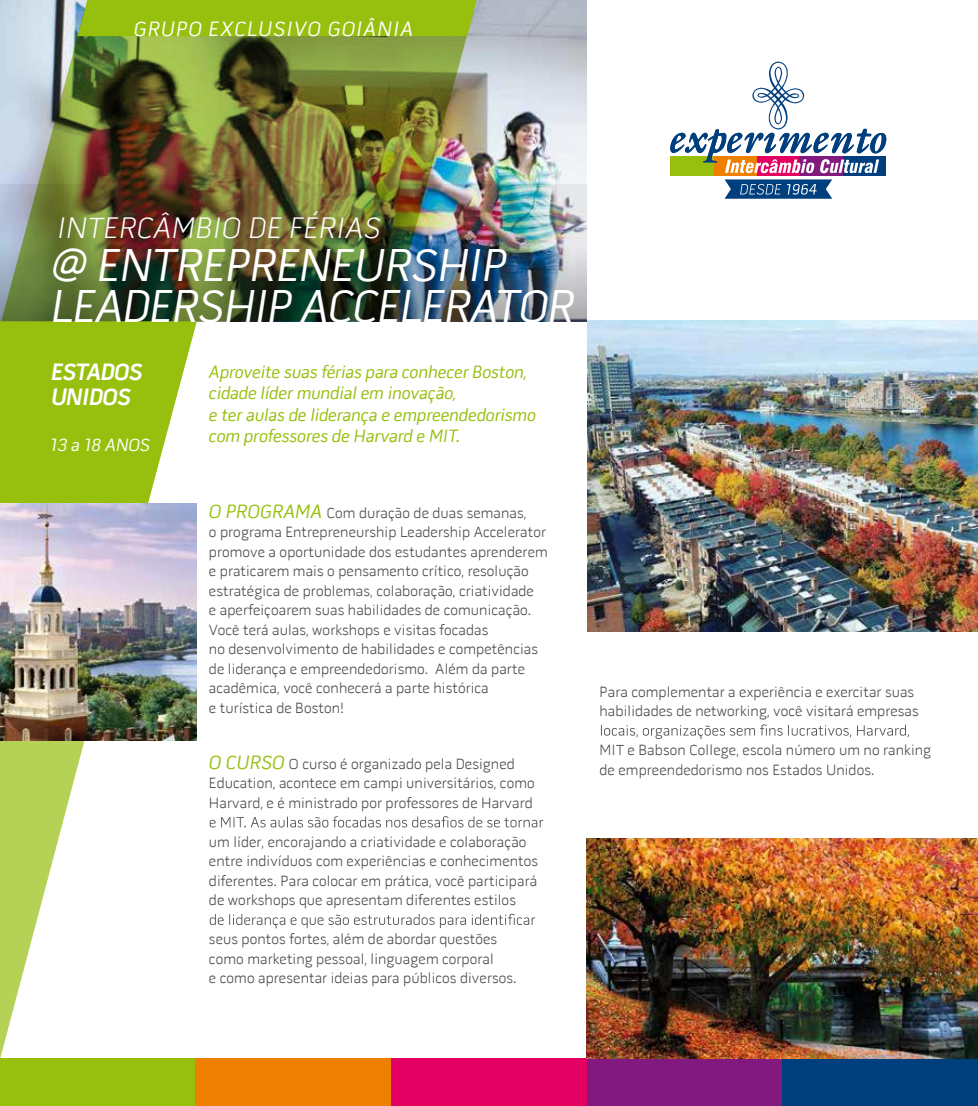
<style>
.page{position:relative;width:978px;height:1106px;background:#fff}
.page>*{position:absolute;margin:0;border:0;box-sizing:border-box;transform-origin:0 0}
.t1{font:italic 46.5px/40.5px "Pill Gothic 600 mg";letter-spacing:-.01em;color:#fff}
.t2{font:30px "Pill Gothic 600 mg Light Obq";letter-spacing:.02em;color:#fff}
.t3{font:24px/25.5px "Pill Gothic 600 mg Bold Obq";letter-spacing:-.02em;color:#fff}
.t4{font:italic 21px "Pill Gothic 600 mg";letter-spacing:.06em;color:#fff}
.t5{font:italic 18px/21.6px "Pill Gothic 600 mg";color:#97bf0d}
.t6{font:italic 18px "Pill Gothic 600 mg";color:#fff}
.t7{font:300 15px/19.5px "Pill Gothic 600 mg";letter-spacing:.01em;color:#4b4b4d}
.s1{font-weight:400;font-style:italic;font-size:19.5px;color:#97bf0d}
</style>
<div class="page">
<div style="left:0;top:1058px;width:196px;height:48px;background:#97bf0d"></div>
<div style="left:391px;top:1058px;width:196px;height:48px;background:#e30062"></div>
<div style="left:196px;top:1058px;width:195px;height:48px;background:#ee7f00"></div>
<div style="left:587px;top:1058px;width:195px;height:48px;background:#81197f"></div>
<img style="left:0;top:0;width:587px;height:184px">
<img style="left:0;top:184px;width:587px;height:137px">
<div style="left:757px;top:157px;width:43px;height:19px;background:#e30062"></div>
<div style="left:714px;top:157px;width:43px;height:19px;background:#ee7f00"></div>
<div style="left:671px;top:157px;width:43px;height:19px;background:#97bf0d"></div>
<div style="left:843px;top:157px;width:43px;height:19px;background:#003f7d"></div>
<div style="left:800px;top:157px;width:43px;height:19px;background:#81197f"></div>
<svg style="left:670px;top:61px;width:216px;height:112px"></svg>
<svg style="left:725px;top:179px;width:107px;height:20px;background:#2e6294"></svg>
<div style="left:782px;top:1058px;width:196px;height:48px;background:#003f7d"></div>
<svg style="left:0;top:740px;width:196px;height:319px"></svg>
<svg style="left:0;top:321px;width:197px;height:182px;background:#a3c62b"></svg>
<svg style="left:601px;top:724px;width:308px;height:15px"></svg>
<img style="left:1px;top:0;width:481px;height:321px">
<svg style="left:210px;top:816px;width:333px;height:11px"></svg>
<svg style="left:210px;top:913px;width:325px;height:15px"></svg>
<div style="left:78px;top:0;width:404px;height:36px;background:#97bf0d"></div>
<img style="left:588px;top:320px;width:390px;height:311px">
<img style="left:587px;top:838px;width:391px;height:220px">
<img style="left:0;top:503px;width:197px;height:237px">
<h3 class="t4" style="left:134px;top:16px;width:281px">GRUPO EXCLUSIVO GOIÂNIA</h3>
<h2 class="t2" style="left:57px;top:211px;width:325px">INTERCÂMBIO DE FÉRIAS</h2>
<h1 class="t1" style="left:51px;top:246px;width:525px">@ ENTREPRENEURSHIP<br>LEADERSHIP ACCELERATOR</h1>
<h3 class="t3" style="left:51px;top:359px;width:93px">ESTADOS<br>UNIDOS</h3>
<p class="t6" style="left:50px;top:434px;width:101px">13 a 18 ANOS</p>
<p class="t5" style="left:209px;top:361px;width:328px">Aproveite suas férias para conhecer Boston, cidade líder mundial em inovação,<br>e ter aulas de liderança e empreendedorismo com professores de Harvard e MIT.</p>
<p class="t7" style="left:209px;top:503px;width:340px"><span class="s1">O PROGRAMA</span> Com duração de duas semanas,<br>o programa Entrepreneurship Leadership Accelerator promove a oportunidade dos estudantes aprenderem e praticarem mais o pensamento crítico, resolução estratégica de problemas, colaboração, criatividade<br>e aperfeiçoarem suas habilidades de comunicação.<br>Você terá aulas, workshops e visitas focadas<br>no desenvolvimento de habilidades e competências de liderança e empreendedorismo. Além da parte acadêmica, você conhecerá a parte histórica<br>e turística de Boston!</p>
<p class="t7" style="left:209px;top:754px;width:327px"><span class="s1">O CURSO</span> O curso é organizado pela Designed<br>Education, acontece em campi universitários, como<br>Harvard, e é ministrado por professores de Harvard</p>
<p class="t7" style="left:209px;top:832px;width:331px">um líder, encorajando a criatividade e colaboração entre indivíduos com experiências e conhecimentos diferentes. Para colocar em prática, você participará de workshops que apresentam diferentes estilos</p>
<p class="t7" style="left:209px;top:929px;width:309px">seus pontos fortes, além de abordar questões como marketing pessoal, linguagem corporal<br>e como apresentar ideias para públicos diversos.</p>
<p class="t7" style="left:600px;top:682px;width:321px">Para complementar a experiência e exercitar suas habilidades de networking, você visitará empresas</p>
<p class="t7" style="left:600px;top:740px;width:333px">MIT e Babson College, escola número um no ranking de empreendedorismo nos Estados Unidos.</p>
</div>
